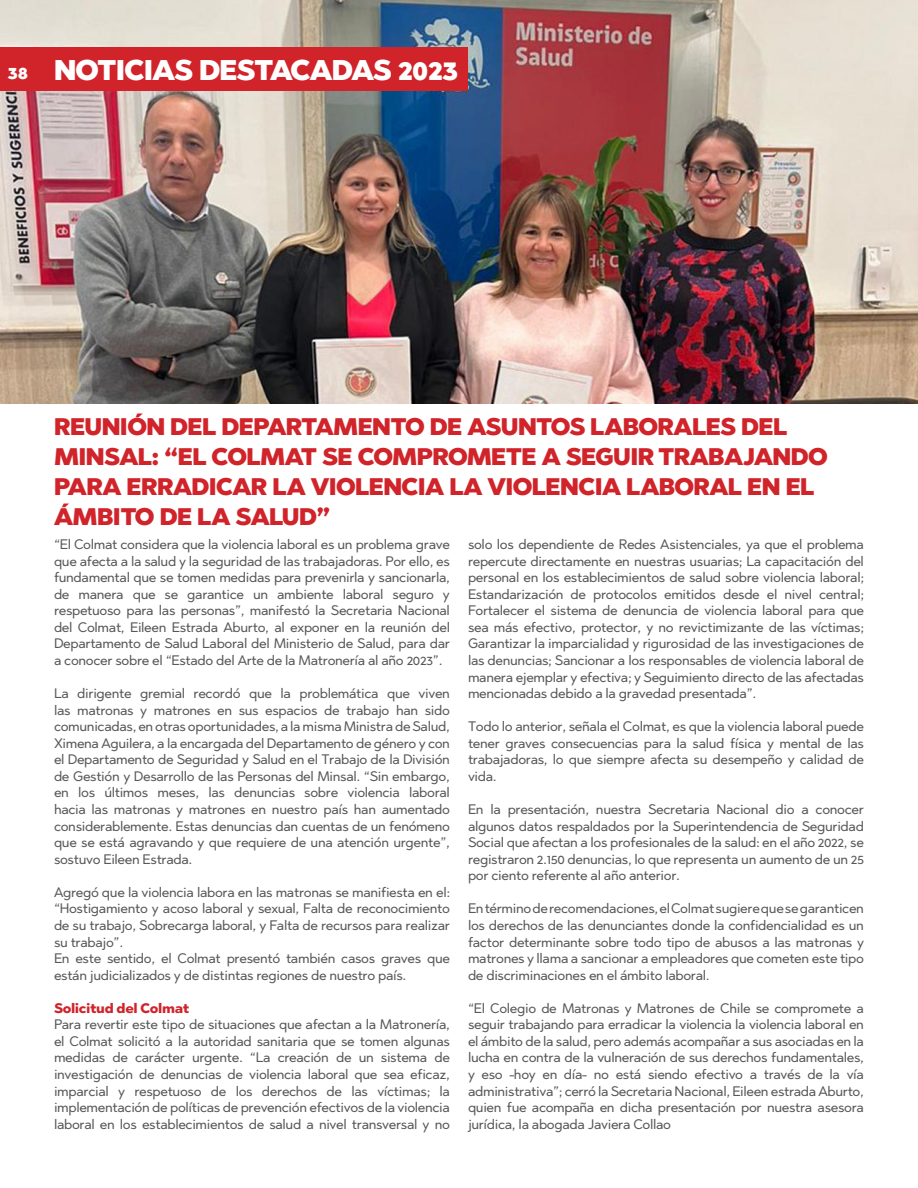
<style>
.page{position:relative;width:918px;height:1188px;background:#fff}
.page>*{position:absolute;margin:0;border:0;box-sizing:border-box;transform-origin:0 0}
.t1{font:900 28.5px "Abrade";letter-spacing:-.025em;color:#fff}
.t2{font:900 24px/30px "Abrade";letter-spacing:-.025em;color:#d1232a}
.t3{font:900 18px "Abrade";color:#fff}
.t4{font:13.8px/16.5px "Abrade";letter-spacing:-.025em;color:#57585a;text-align:justify}
.t5{font:800 13.8px "Abrade";letter-spacing:-.025em;color:#d1232a}
</style>
<div class="page">
<img style="left:0;top:0;width:918px;height:403px">
<div style="left:0;top:47px;width:468px;height:44px;background:#d1232a"></div>
<p class="t3" style="left:7px;top:60px;width:22px">38</p>
<p class="t1" style="left:54px;top:51px;width:406px">NOTICIAS DESTACADAS 2023</p>
<p class="t2" style="left:54px;top:411px;width:775px">REUNIÓN DEL DEPARTAMENTO DE ASUNTOS LABORALES DEL MINSAL: “EL COLMAT SE COMPROMETE A SEGUIR TRABAJANDO PARA ERRADICAR LA VIOLENCIA LA VIOLENCIA LABORAL EN EL ÁMBITO DE LA SALUD”</p>
<p class="t4" style="left:54px;top:536px;width:398px">“El Colmat considera que la violencia laboral es un problema grave que afecta a la salud y la seguridad de las trabajadoras. Por ello, es fundamental que se tomen medidas para prevenirla y sancionarla, de manera que se garantice un ambiente laboral seguro y respetuoso para las personas”, manifestó la Secretaria Nacional del Colmat, Eileen Estrada Aburto, al exponer en la reunión del Departamento de Salud Laboral del Ministerio de Salud, para dar a conocer sobre el “Estado del Arte de la Matronería al año 2023”.</p>
<p class="t4" style="left:54px;top:685px;width:398px">La dirigente gremial recordó que la problemática que viven las matronas y matrones en sus espacios de trabajo han sido comunicadas, en otras oportunidades, a la misma Ministra de Salud, Ximena Aguilera, a la encargada del Departamento de género y con el Departamento de Seguridad y Salud en el Trabajo de la División de Gestión y Desarrollo de las Personas del Minsal. “Sin embargo, en los últimos meses, las denuncias sobre violencia laboral hacia las matronas y matrones en nuestro país han aumentado considerablemente. Estas denuncias dan cuentas de un fenómeno que se está agravando y que requiere de una atención urgente”, sostuvo Eileen Estrada.</p>
<p class="t4" style="left:54px;top:883px;width:397px">Agregó que la violencia labora en las matronas se manifiesta en el: “Hostigamiento y acoso laboral y sexual, Falta de reconocimiento de su trabajo, Sobrecarga laboral, y Falta de recursos para realizar su trabajo”.</p>
<p class="t4" style="left:54px;top:950px;width:398px">En este sentido, el Colmat presentó también casos graves que están judicializados y de distintas regiones de nuestro país.</p>
<p class="t5" style="left:54px;top:999px;width:137px">Solicitud del Colmat</p>
<p class="t4" style="left:54px;top:1016px;width:398px">Para revertir este tipo de situaciones que afectan a la Matronería, el Colmat solicitó a la autoridad sanitaria que se tomen algunas medidas de carácter urgente. “La creación de un sistema de investigación de denuncias de violencia laboral que sea eficaz, imparcial y respetuoso de los derechos de las víctimas; la implementación de políticas de prevención efectivos de la violencia laboral en los establecimientos de salud a nivel transversal y no</p>
<p class="t4" style="left:468px;top:536px;width:398px">solo los dependiente de Redes Asistenciales, ya que el problema repercute directamente en nuestras usuarias; La capacitación del personal en los establecimientos de salud sobre violencia laboral; Estandarización de protocolos emitidos desde el nivel central; Fortalecer el sistema de denuncia de violencia laboral para que sea más efectivo, protector, y no revictimizante de las víctimas; Garantizar la imparcialidad y rigurosidad de las investigaciones de las denuncias; Sancionar a los responsables de violencia laboral de manera ejemplar y efectiva; y Seguimiento directo de las afectadas mencionadas debido a la gravedad presentada”.</p>
<p class="t4" style="left:468px;top:718px;width:398px">Todo lo anterior, señala el Colmat, es que la violencia laboral puede tener graves consecuencias para la salud física y mental de las trabajadoras, lo que siempre afecta su desempeño y calidad de vida.</p>
<p class="t4" style="left:468px;top:801px;width:398px">En la presentación, nuestra Secretaria Nacional dio a conocer algunos datos respaldados por la Superintendencia de Seguridad Social que afectan a los profesionales de la salud: en el año 2022, se registraron 2.150 denuncias, lo que representa un aumento de un 25 por ciento referente al año anterior.</p>
<p class="t4" style="left:468px;top:900px;width:398px">En término de recomendaciones, el Colmat sugiere que se garanticen los derechos de las denunciantes donde la confidencialidad es un factor determinante sobre todo tipo de abusos a las matronas y matrones y llama a sancionar a empleadores que cometen este tipo de discriminaciones en el ámbito laboral.</p>
<p class="t4" style="left:468px;top:999px;width:398px">“El Colegio de Matronas y Matrones de Chile se compromete a seguir trabajando para erradicar la violencia la violencia laboral en el ámbito de la salud, pero además acompañar a sus asociadas en la lucha en contra de la vulneración de sus derechos fundamentales, y eso -hoy en día- no está siendo efectivo a través de la vía administrativa”; cerró la Secretaria Nacional, Eileen estrada Aburto, quien fue acompaña en dicha presentación por nuestra asesora jurídica, la abogada Javiera Collao</p>
</div>
